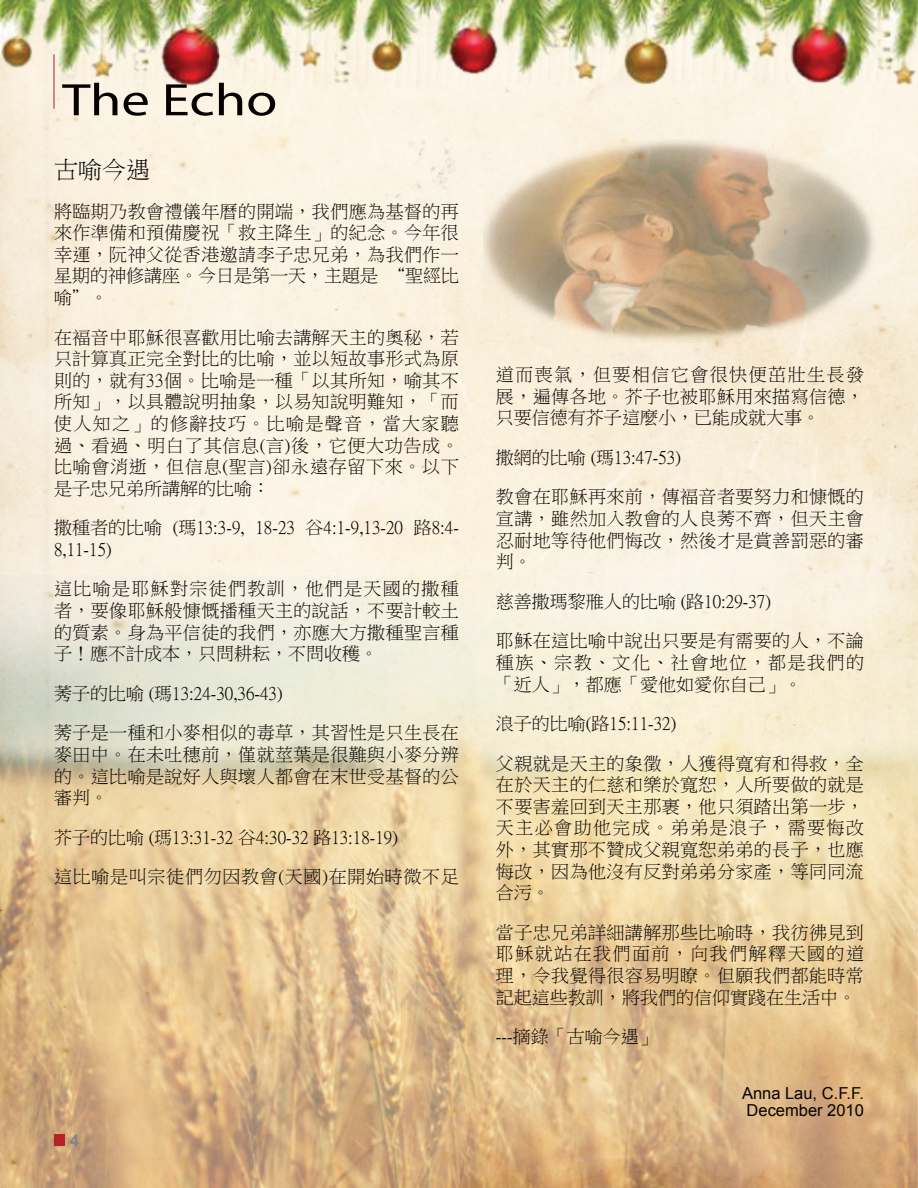
<style>
.page{position:relative;width:918px;height:1188px;background:#fff}
.page>*{position:absolute;margin:0;border:0;box-sizing:border-box;transform-origin:0 0}
.t1{font:24px "P Ming Li U";color:#000}
.t2{font:18px/21.6px "P Ming Li U";letter-spacing:.025em;color:#070300;text-align:justify}
.t3{font:18px/21.6px "P Ming Li U";color:#070300}
.t4{font:18px/21.6px "P Ming Li U";letter-spacing:.08em;color:#070300}
.t5{font:16.5px/17.1px "Arial";color:#070300}
.t6{font:700 16.5px "Arial";color:#808285}
</style>
<div class="page">
<img style="left:0;top:123px;width:918px;height:1065px">
<img style="left:0;top:0;width:918px;height:123px">
<div style="left:54px;top:1134px;width:10px;height:12px;background:#b72025"></div>
<hr style="left:54px;top:55px;width:1px;height:53px;background:#b61f24">
<svg style="left:62px;top:83px;width:55px;height:32px;background:#b1aa9e"></svg>
<svg style="left:124px;top:93px;width:24px;height:23px"></svg>
<svg style="left:166px;top:84px;width:47px;height:32px;background:#aaa398"></svg>
<svg style="left:219px;top:83px;width:23px;height:32px"></svg>
<svg style="left:248px;top:93px;width:27px;height:23px"></svg>
<h1 class="t1" style="left:54px;top:158px;width:98px">古喻今遇</h1>
<p class="t2" style="left:54px;top:200px;width:407px">將臨期乃教會禮儀年曆的開端，我們應為基督的再來作準備和預備慶祝「救主降生」的紀念。今年很幸運，阮神父從香港邀請李子忠兄弟，為我們作一星期的神修講座。今日是第一天，主題是 “聖經比喻”。</p>
<p class="t2" style="left:54px;top:326px;width:407px">在褔音中耶穌很喜歡用比喻去講解天主的奧秘，若只計算真正完全對比的比喻，並以短故事形式為原則的，就有33個。比喻是一種「以其所知，喻其不所知」，以具體說明抽象，以易知說明難知，「而使人知之」的修辭技巧。比喻是聲音，當大家聽過、看過、明白了其信息(言)後，它便大功告成。比喻會消逝，但信息(聖言)卻永遠存留下來。以下是子忠兄弟所講解的比喻：</p>
<p class="t3" style="left:54px;top:517px;width:406px">撒種者的比喻 (瑪13:3-9, 18-23 谷4:1-9,13-20 路8:4-<br>8,11-15)</p>
<p class="t2" style="left:54px;top:578px;width:406px">這比喻是耶穌對宗徒們教訓，他們是天國的撒種者，要像耶穌般慷慨播種天主的說話，不要計較土的質素。身為平信徒的我們，亦應大方撒種聖言種子！應不計成本，只問耕耘，不問收穫。</p>
<p class="t2" style="left:54px;top:674px;width:406px;line-height:39.6px">莠子的比喻 (瑪13:24-30,36-43)<br>莠子是一種和小麥相似的毒草，其習性是只生長在</p>
<p class="t2" style="left:54px;top:744px;width:406px">麥田中。在未吐穗前，僅就莖葉是很難與小麥分辨的。這比喻是說好人與壞人都會在末世受基督的公審判。</p>
<p class="t2" style="left:54px;top:818px;width:407px;line-height:39.6px">芥子的比喻 (瑪13:31-32 谷4:30-32 路13:18-19)<br>這比喻是叫宗徒們勿因教會(天國)在開始時微不足</p>
<p class="t6" style="left:70px;top:1134px;width:11px">4</p>
<p class="t2" style="left:496px;top:364px;width:370px">道而喪氣，但要相信它會很快便茁壯生長發展，遍傳各地。芥子也被耶穌用來描寫信德，只要信德有芥子這麼小，已能成就大事。</p>
<p class="t2" style="left:496px;top:438px;width:370px;line-height:39.6px">撒網的比喻 (瑪13:47-53)<br>教會在耶穌再來前，傳褔音者要努力和慷慨的</p>
<p class="t2" style="left:496px;top:508px;width:370px">宣講，雖然加入教會的人良莠不齊，但天主會忍耐地等待他們悔改，然後才是賞善罰惡的審判。</p>
<p class="t2" style="left:496px;top:582px;width:370px;line-height:39.6px">慈善撒瑪黎雃人的比喻 (路10:29-37)<br>耶穌在這比喻中說出只要是有需要的人，不論</p>
<p class="t4" style="left:496px;top:652px;width:370px">種族、宗教、文化、社會地位，都是我們的「近人」，都應「愛他如愛你自己」。</p>
<p class="t2" style="left:496px;top:704px;width:370px;line-height:39.6px">浪子的比喻(路15:11-32)<br>父親就是天主的象徵，人獲得寬宥和得救，全</p>
<p class="t2" style="left:496px;top:774px;width:370px">在於天主的仁慈和樂於寬恕，人所要做的就是不要害羞回到天主那裹，他只須踏出第一步，天主必會助他完成。弟弟是浪子，需要悔改外，其實那不贊成父親寬恕弟弟的長子，也應悔改，因為他沒有反對弟弟分家產，等同同流合污。</p>
<p class="t2" style="left:496px;top:922px;width:370px">當子忠兄弟詳細講解那些比喻時，我彷彿見到耶穌就站在我們面前，向我們解釋天國的道理，令我覺得很容易明瞭。但願我們都能時常記起這些教訓，將我們的信仰實踐在生活中。</p>
<p class="t2" style="left:496px;top:1026px;width:162px">---摘錄「古喻今遇」</p>
<p class="t5" style="left:742px;top:1086px;width:123px">Anna Lau, C.F.F.<br>December 2010</p>
</div>
